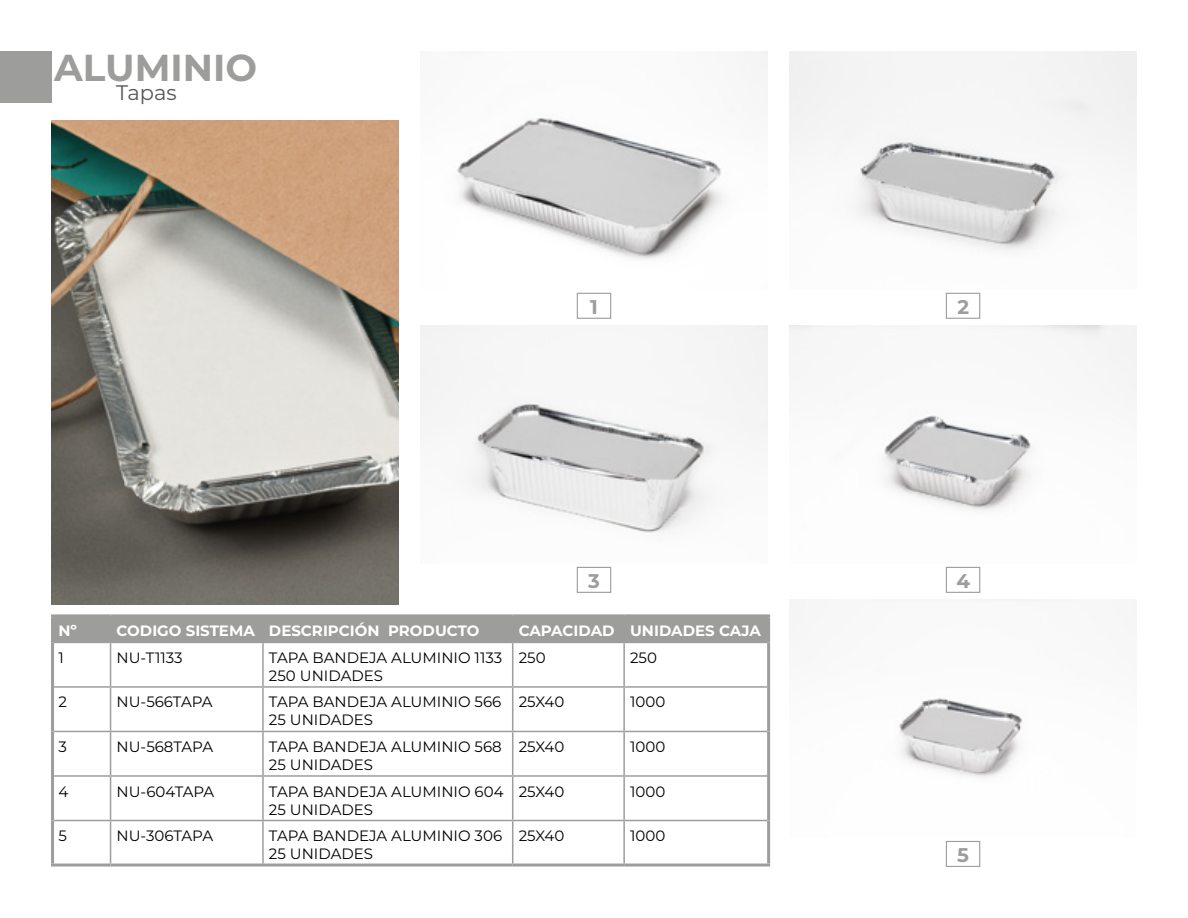
<style>
.page{position:relative;width:1188px;height:918px;background:#fff}
.page>*{position:absolute;margin:0;border:0;box-sizing:border-box;transform-origin:0 0}
.t1{font:700 37.5px "Montserrat";color:#9d9d9c}
.t2{font:21px "Montserrat";color:#575756}
.t3{font:700 19.8px "Montserrat";color:#9d9d9c}
.t4{font:15px/18px "Montserrat";color:#000}
.t5{font:700 15px "Montserrat";color:#fff}
</style>
<div class="page">
<hr style="left:54px;top:642px;width:57px;height:1px;background:#9d9d9c">
<hr style="left:111px;top:642px;width:152px;height:1px;background:#9d9d9c">
<hr style="left:263px;top:642px;width:250px;height:1px;background:#9d9d9c">
<hr style="left:513px;top:642px;width:111px;height:1px;background:#9d9d9c">
<hr style="left:624px;top:642px;width:143px;height:1px;background:#9d9d9c">
<hr style="left:54px;top:686px;width:57px;height:2px;background:#9d9d9c">
<hr style="left:111px;top:686px;width:152px;height:2px;background:#9d9d9c">
<hr style="left:263px;top:686px;width:250px;height:2px;background:#9d9d9c">
<hr style="left:513px;top:686px;width:111px;height:2px;background:#9d9d9c">
<hr style="left:624px;top:686px;width:143px;height:2px;background:#9d9d9c">
<hr style="left:54px;top:731px;width:57px;height:1px;background:#9d9d9c">
<hr style="left:111px;top:731px;width:152px;height:1px;background:#9d9d9c">
<hr style="left:263px;top:731px;width:250px;height:1px;background:#9d9d9c">
<hr style="left:513px;top:731px;width:111px;height:1px;background:#9d9d9c">
<hr style="left:624px;top:731px;width:143px;height:1px;background:#9d9d9c">
<hr style="left:54px;top:775px;width:57px;height:2px;background:#9d9d9c">
<hr style="left:111px;top:775px;width:152px;height:2px;background:#9d9d9c">
<hr style="left:263px;top:775px;width:250px;height:2px;background:#9d9d9c">
<hr style="left:513px;top:775px;width:111px;height:2px;background:#9d9d9c">
<hr style="left:624px;top:775px;width:143px;height:2px;background:#9d9d9c">
<hr style="left:54px;top:820px;width:57px;height:1px;background:#9d9d9c">
<hr style="left:111px;top:820px;width:152px;height:1px;background:#9d9d9c">
<hr style="left:263px;top:820px;width:250px;height:1px;background:#9d9d9c">
<hr style="left:513px;top:820px;width:111px;height:1px;background:#9d9d9c">
<hr style="left:624px;top:820px;width:143px;height:1px;background:#9d9d9c">
<hr style="left:51px;top:614px;width:60px;height:3px;background:#9d9d9c">
<hr style="left:51px;top:617px;width:3px;height:25px;background:#9d9d9c">
<hr style="left:111px;top:614px;width:152px;height:3px;background:#9d9d9c">
<hr style="left:263px;top:614px;width:250px;height:3px;background:#9d9d9c">
<hr style="left:513px;top:614px;width:111px;height:3px;background:#9d9d9c">
<hr style="left:624px;top:614px;width:146px;height:3px;background:#9d9d9c">
<hr style="left:767px;top:617px;width:3px;height:25px;background:#9d9d9c">
<hr style="left:51px;top:642px;width:3px;height:45px;background:#9d9d9c">
<hr style="left:767px;top:642px;width:3px;height:45px;background:#9d9d9c">
<hr style="left:51px;top:687px;width:3px;height:44px;background:#9d9d9c">
<hr style="left:767px;top:687px;width:3px;height:44px;background:#9d9d9c">
<hr style="left:51px;top:731px;width:3px;height:45px;background:#9d9d9c">
<hr style="left:767px;top:731px;width:3px;height:45px;background:#9d9d9c">
<hr style="left:51px;top:776px;width:3px;height:45px;background:#9d9d9c">
<hr style="left:767px;top:776px;width:3px;height:45px;background:#9d9d9c">
<hr style="left:51px;top:821px;width:3px;height:43px;background:#9d9d9c">
<hr style="left:767px;top:821px;width:3px;height:43px;background:#9d9d9c">
<hr style="left:51px;top:864px;width:60px;height:3px;background:#9d9d9c">
<hr style="left:111px;top:864px;width:152px;height:3px;background:#9d9d9c">
<hr style="left:263px;top:864px;width:250px;height:3px;background:#9d9d9c">
<hr style="left:513px;top:864px;width:111px;height:3px;background:#9d9d9c">
<hr style="left:624px;top:864px;width:146px;height:3px;background:#9d9d9c">
<div style="left:54px;top:617px;width:713px;height:25px;background:#9d9d9c"></div>
<hr style="left:623px;top:617px;width:2px;height:25px;background:#9d9d9c">
<hr style="left:110px;top:643px;width:1px;height:43px;background:#9d9d9c">
<hr style="left:262px;top:643px;width:2px;height:43px;background:#9d9d9c">
<hr style="left:512px;top:643px;width:1px;height:43px;background:#9d9d9c">
<hr style="left:623px;top:643px;width:2px;height:43px;background:#9d9d9c">
<hr style="left:110px;top:688px;width:1px;height:43px;background:#9d9d9c">
<hr style="left:262px;top:688px;width:2px;height:43px;background:#9d9d9c">
<hr style="left:512px;top:688px;width:1px;height:43px;background:#9d9d9c">
<hr style="left:623px;top:688px;width:2px;height:43px;background:#9d9d9c">
<hr style="left:110px;top:732px;width:1px;height:43px;background:#9d9d9c">
<hr style="left:262px;top:732px;width:2px;height:43px;background:#9d9d9c">
<hr style="left:512px;top:732px;width:1px;height:43px;background:#9d9d9c">
<hr style="left:623px;top:732px;width:2px;height:43px;background:#9d9d9c">
<hr style="left:110px;top:777px;width:1px;height:43px;background:#9d9d9c">
<hr style="left:262px;top:777px;width:2px;height:43px;background:#9d9d9c">
<hr style="left:512px;top:777px;width:1px;height:43px;background:#9d9d9c">
<hr style="left:623px;top:777px;width:2px;height:43px;background:#9d9d9c">
<hr style="left:110px;top:821px;width:1px;height:43px;background:#9d9d9c">
<hr style="left:262px;top:821px;width:2px;height:43px;background:#9d9d9c">
<hr style="left:512px;top:821px;width:1px;height:43px;background:#9d9d9c">
<hr style="left:623px;top:821px;width:2px;height:43px;background:#9d9d9c">
<img style="left:51px;top:120px;width:348px;height:485px">
<div style="left:0;top:51px;width:51px;height:51px;background:#9d9d9c"></div>
<img style="left:457px;top:51px;width:311px;height:208px">
<img style="left:789px;top:51px;width:348px;height:201px">
<div style="left:577px;top:293px;width:34px;height:26px;border:1px solid #9d9d9c"></div>
<div style="left:946px;top:293px;width:34px;height:26px;border:1px solid #9d9d9c"></div>
<img style="left:789px;top:325px;width:348px;height:186px">
<img style="left:420px;top:325px;width:348px;height:208px">
<div style="left:946px;top:567px;width:34px;height:26px;border:1px solid #9d9d9c"></div>
<div style="left:577px;top:567px;width:34px;height:26px;border:1px solid #9d9d9c"></div>
<img style="left:789px;top:599px;width:239px;height:179px">
<div style="left:946px;top:841px;width:34px;height:26px;border:1px solid #9d9d9c"></div>
<h1 class="t1" style="left:54px;top:41px;width:204px">ALUMINIO</h1>
<h2 class="t2" style="left:116px;top:78px;width:62px">Tapas</h2>
<h3 class="t3" style="left:590px;top:293px;width:9px">1</h3>
<h3 class="t3" style="left:957px;top:293px;width:13px">2</h3>
<h3 class="t3" style="left:588px;top:567px;width:13px">3</h3>
<h3 class="t3" style="left:956px;top:567px;width:15px">4</h3>
<p class="t5" style="left:59px;top:620px;width:20px">Nº</p>
<p class="t5" style="left:117px;top:620px;width:364px">CODIGO SISTEMA DESCRIPCIÓN PRODUCTO</p>
<p class="t5" style="left:519px;top:620px;width:244px">CAPACIDAD UNIDADES CAJA</p>
<p class="t4" style="left:59px;top:648px;width:7px">1</p>
<p class="t4" style="left:117px;top:648px;width:68px">NU-T1133</p>
<p class="t4" style="left:269px;top:648px;width:235px">TAPA BANDEJA ALUMINIO 1133<br>250 UNIDADES</p>
<p class="t4" style="left:519px;top:648px;width:28px">250</p>
<p class="t4" style="left:630px;top:648px;width:28px">250</p>
<p class="t4" style="left:59px;top:693px;width:10px">2</p>
<p class="t4" style="left:117px;top:693px;width:98px">NU-566TAPA</p>
<p class="t4" style="left:269px;top:693px;width:234px">TAPA BANDEJA ALUMINIO 566<br>25 UNIDADES</p>
<p class="t4" style="left:519px;top:693px;width:47px">25X40</p>
<p class="t4" style="left:630px;top:693px;width:37px">1000</p>
<p class="t4" style="left:59px;top:737px;width:10px">3</p>
<p class="t4" style="left:117px;top:737px;width:98px">NU-568TAPA</p>
<p class="t4" style="left:269px;top:737px;width:234px">TAPA BANDEJA ALUMINIO 568<br>25 UNIDADES</p>
<p class="t4" style="left:519px;top:737px;width:47px">25X40</p>
<p class="t4" style="left:630px;top:737px;width:37px">1000</p>
<p class="t4" style="left:59px;top:782px;width:11px">4</p>
<p class="t4" style="left:117px;top:782px;width:99px">NU-604TAPA</p>
<p class="t4" style="left:269px;top:782px;width:236px">TAPA BANDEJA ALUMINIO 604<br>25 UNIDADES</p>
<p class="t4" style="left:519px;top:782px;width:47px">25X40</p>
<p class="t4" style="left:630px;top:782px;width:37px">1000</p>
<p class="t4" style="left:59px;top:826px;width:10px">5</p>
<p class="t4" style="left:117px;top:826px;width:98px">NU-306TAPA</p>
<p class="t4" style="left:269px;top:826px;width:235px">TAPA BANDEJA ALUMINIO 306<br>25 UNIDADES</p>
<p class="t4" style="left:519px;top:826px;width:47px">25X40</p>
<p class="t4" style="left:630px;top:826px;width:37px">1000</p>
<h3 class="t3" style="left:957px;top:841px;width:13px">5</h3>
</div>
